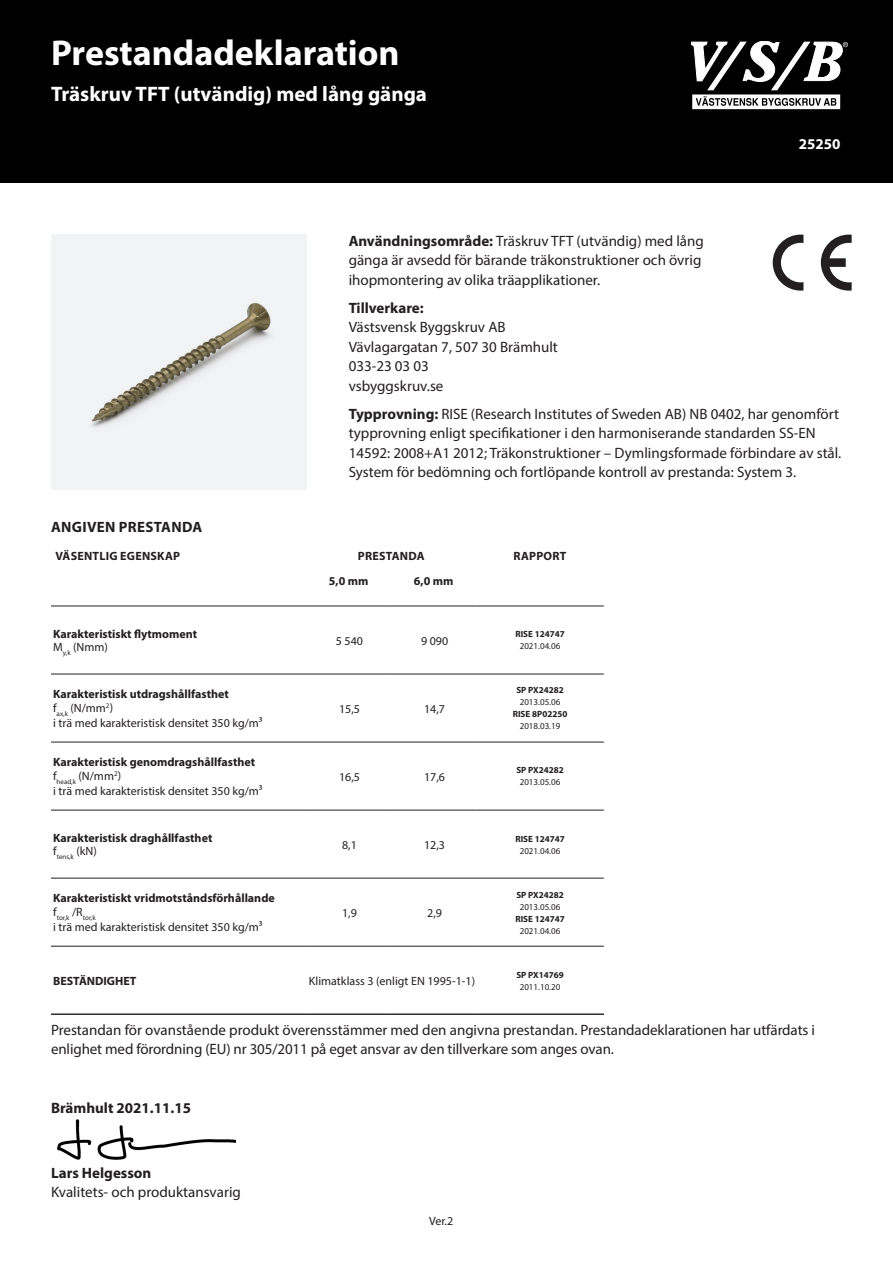
<style>
.page{position:relative;width:893px;height:1263px;background:#fff}
.page>*{position:absolute;margin:0;border:0;box-sizing:border-box;transform-origin:0 0}
.Rubrik_Bröd{font:700 36px "Myriad Pro";color:#fff}
.Rubrik_Bröd-2{font:700 21px "Myriad Pro";color:#fff}
.Brödtext_Katalog{font:15px/19.5px "Myriad Pro";color:#231f20}
.Brödtext_Katalog-2{font:700 15px "Myriad Pro";color:#231f20}
.Brödtext_Katalog-3{font:700 15px "Myriad Pro";letter-spacing:.02em;color:#231f20}
.Brödtext_Katalog-4{font:700 15px "Myriad Pro";color:#fff}
.Brödtext_Tabell{font:700 12px/13.5px "Myriad Pro";color:#231f20}
.Brödtext_Tabell-2{font:12px "Myriad Pro";color:#231f20}
.Tabell_Rubrik{font:700 12px "Myriad Pro";letter-spacing:.02em;color:#231f20}
.Brödtext_Katalog-5{font:12px "Myriad Pro";color:#231f20}
.Tabell_Rubrik-2{font:700 9px/12px "Myriad Pro";color:#231f20;text-align:center}
.Tabell_Rubrik-3{font:9px/12px "Myriad Pro";color:#231f20;text-align:center}
.Brödtext_Tabell-3{font:7.05px "Myriad Pro";color:#231f20}
.s1{font-weight:700}
.s2{font-weight:400}
</style>
<div class="page">
<hr style="left:51px;top:674px;width:255px;height:1px;background:#231f20">
<hr style="left:306px;top:674px;width:85px;height:1px;background:#231f20">
<hr style="left:391px;top:674px;width:85px;height:1px;background:#231f20">
<hr style="left:51px;top:742px;width:255px;height:1px;background:#231f20">
<hr style="left:306px;top:742px;width:85px;height:1px;background:#231f20">
<hr style="left:391px;top:742px;width:85px;height:1px;background:#231f20">
<hr style="left:476px;top:742px;width:128px;height:1px;background:#231f20">
<hr style="left:51px;top:810px;width:255px;height:1px;background:#231f20">
<hr style="left:306px;top:810px;width:85px;height:1px;background:#231f20">
<hr style="left:391px;top:810px;width:85px;height:1px;background:#231f20">
<hr style="left:476px;top:810px;width:128px;height:1px;background:#231f20">
<hr style="left:51px;top:878px;width:255px;height:1px;background:#231f20">
<hr style="left:306px;top:878px;width:85px;height:1px;background:#231f20">
<hr style="left:391px;top:878px;width:85px;height:1px;background:#231f20">
<hr style="left:476px;top:878px;width:128px;height:1px;background:#231f20">
<hr style="left:51px;top:946px;width:255px;height:1px;background:#231f20">
<hr style="left:306px;top:946px;width:85px;height:1px;background:#231f20">
<hr style="left:391px;top:946px;width:85px;height:1px;background:#231f20">
<hr style="left:476px;top:946px;width:128px;height:1px;background:#231f20">
<hr style="left:51px;top:606px;width:255px;height:1px;background:#231f20">
<hr style="left:306px;top:606px;width:85px;height:1px;background:#231f20">
<hr style="left:391px;top:606px;width:85px;height:1px;background:#231f20">
<hr style="left:476px;top:606px;width:128px;height:1px;background:#231f20">
<hr style="left:476px;top:674px;width:128px;height:1px;background:#231f20">
<img style="left:57px;top:1119px;width:179px;height:41px">
<div style="left:0;top:0;width:893px;height:183px;background:#000"></div>
<hr style="left:51px;top:1014px;width:255px;height:1px;background:#231f20">
<hr style="left:306px;top:1014px;width:85px;height:1px;background:#231f20">
<hr style="left:391px;top:1014px;width:85px;height:1px;background:#231f20">
<hr style="left:476px;top:1014px;width:128px;height:1px;background:#231f20">
<svg style="left:691px;top:41px;width:157px;height:68px"></svg>
<svg style="left:773px;top:235px;width:30px;height:56px"></svg>
<svg style="left:821px;top:235px;width:31px;height:56px"></svg>
<div style="left:51px;top:235px;width:255px;height:255px;background:#f2f3f4"></div>
<p class="Rubrik_Bröd" style="left:51px;top:29px;width:350px">Prestandadeklaration</p>
<p class="Rubrik_Bröd-2" style="left:51px;top:80px;width:378px">Träskruv TFT (utvändig) med lång gänga</p>
<p class="Brödtext_Katalog-4" style="left:799px;top:134px;width:43px">25250</p>
<p class="Brödtext_Katalog-3" style="left:51px;top:517px;width:153px">ANGIVEN PRESTANDA</p>
<p class="Brödtext_Katalog" style="left:349px;top:231px;width:357px"><span class="s1">Användningsområde:</span> Träskruv TFT (utvändig) med lång gänga är avsedd för bärande träkonstruktioner och övrig ihopmontering av olika träapplikationer.</p>
<p class="Brödtext_Katalog" style="left:349px;top:298px;width:211px"><span class="s1">Tillverkare:<br></span>Västsvensk Byggskruv AB<br>Vävlagargatan 7, 507 30 Brämhult<br>033-23 03 03<br>vsbyggskruv.se</p>
<p class="Brödtext_Katalog" style="left:349px;top:404px;width:494px"><span class="s1">Typprovning:</span> RISE (Research Institutes of Sweden AB) NB 0402, har genomfört typprovning enligt specifikationer i den harmoniserande standarden SS-EN 14592: 2008+A1 2012; Träkonstruktioner – Dymlingsformade förbindare av stål.<br>System för bedömning och fortlöpande kontroll av prestanda: System 3.</p>
<p class="Tabell_Rubrik" style="left:55px;top:548px;width:126px">VÄSENTLIG EGENSKAP</p>
<p class="Tabell_Rubrik" style="left:358px;top:548px;width:68px">PRESTANDA</p>
<p class="Tabell_Rubrik" style="left:514px;top:548px;width:54px">RAPPORT</p>
<p class="Brödtext_Tabell" style="left:53px;top:626px;width:145px">Karakteristiskt flytmoment<br><span class="s2">M</span><sub>y,k</sub> <span class="s2">(Nmm)</span></p>
<p class="Brödtext_Tabell" style="left:53px;top:687px;width:177px">Karakteristisk utdragshållfasthet <span class="s2">f</span><sub>ax,k</sub> <span class="s2">(N/mm</span><sup>2</sup><span class="s2">)</span></p>
<p class="Brödtext_Tabell-2" style="left:53px;top:715px;width:211px">i trä med karakteristisk densitet 350 kg/m³</p>
<p class="Brödtext_Tabell" style="left:53px;top:755px;width:204px">Karakteristisk genomdragshållfasthet <span class="s2">f</span><sub>head,k</sub> <span class="s2">(N/mm</span><sup>2</sup><span class="s2">)</span></p>
<p class="Brödtext_Tabell-2" style="left:53px;top:783px;width:211px">i trä med karakteristisk densitet 350 kg/m³</p>
<p class="Brödtext_Tabell" style="left:53px;top:831px;width:161px">Karakteristisk draghållfasthet</p>
<p class="Brödtext_Tabell-3" style="left:53px;top:853px;width:45px"><sup>f</sup>tens,k <sup>(kN)</sup></p>
<p class="Brödtext_Tabell" style="left:53px;top:891px;width:223px">Karakteristiskt vridmotståndsförhållande</p>
<p class="Brödtext_Tabell-3" style="left:53px;top:913px;width:44px"><sup>f</sup>tor,k <sup>/R</sup>tor,k</p>
<p class="Brödtext_Tabell-2" style="left:53px;top:919px;width:211px">i trä med karakteristisk densitet 350 kg/m³</p>
<p class="Brödtext_Tabell" style="left:53px;top:973px;width:85px">BESTÄNDIGHET</p>
<p class="Tabell_Rubrik" style="left:329px;top:573px;width:41px">5,0 mm</p>
<p class="Tabell_Rubrik" style="left:414px;top:573px;width:41px">6,0 mm</p>
<p class="Brödtext_Tabell-2" style="left:336px;top:633px;width:29px">5 540</p>
<p class="Brödtext_Tabell-2" style="left:421px;top:633px;width:29px">9 090</p>
<p class="Tabell_Rubrik-2" style="left:515px;top:628px;width:51px">RISE 124747<br><span class="s2">2021.04.06</span></p>
<p class="Brödtext_Tabell-2" style="left:339px;top:701px;width:22px">15,5</p>
<p class="Brödtext_Tabell-2" style="left:424px;top:701px;width:22px">14,7</p>
<p class="Tabell_Rubrik-2" style="left:513px;top:684px;width:56px">SP PX24282<br><span class="s2">2013.05.06<br></span>RISE 8P02250<br><span class="s2">2018.03.19</span></p>
<p class="Brödtext_Tabell-2" style="left:339px;top:769px;width:22px">16,5</p>
<p class="Brödtext_Tabell-2" style="left:424px;top:769px;width:22px">17,6</p>
<p class="Tabell_Rubrik-3" style="left:516px;top:764px;width:49px"><span class="s1">SP PX24282<br></span>2013.05.06</p>
<p class="Brödtext_Tabell-2" style="left:342px;top:837px;width:16px">8,1</p>
<p class="Brödtext_Tabell-2" style="left:424px;top:837px;width:22px">12,3</p>
<p class="Tabell_Rubrik-2" style="left:515px;top:832px;width:51px">RISE 124747<br><span class="s2">2021.04.06</span></p>
<p class="Brödtext_Tabell-2" style="left:342px;top:905px;width:16px">1,9</p>
<p class="Brödtext_Tabell-2" style="left:427px;top:905px;width:16px">2,9</p>
<p class="Brödtext_Tabell-2" style="left:309px;top:973px;width:168px">Klimatklass 3 (enligt EN 1995-1-1)</p>
<p class="Tabell_Rubrik-3" style="left:516px;top:888px;width:49px"><span class="s1">SP PX24282<br></span>2013.05.06</p>
<p class="Tabell_Rubrik-2" style="left:515px;top:912px;width:51px">RISE 124747<br><span class="s2">2021.04.06</span></p>
<p class="Tabell_Rubrik-2" style="left:516px;top:968px;width:49px">SP PX14769</p>
<p class="Tabell_Rubrik-3" style="left:520px;top:980px;width:42px">2011.10.20</p>
<p class="Brödtext_Katalog" style="left:51px;top:1020px;width:765px">Prestandan för ovanstående produkt överensstämmer med den angivna prestandan. Prestandadeklarationen har utfärdats i enlighet med förordning (EU) nr 305/2011 på eget ansvar av den tillverkare som anges ovan.</p>
<p class="Brödtext_Katalog-2" style="left:51px;top:1098px;width:141px">Brämhult 2021.11.15</p>
<p class="Brödtext_Katalog" style="left:51px;top:1162px;width:191px"><span class="s1">Lars Helgesson<br></span>Kvalitets- och produktansvarig</p>
<p class="Brödtext_Katalog-5" style="left:429px;top:1214px;width:26px">Ver.2</p>
</div>
